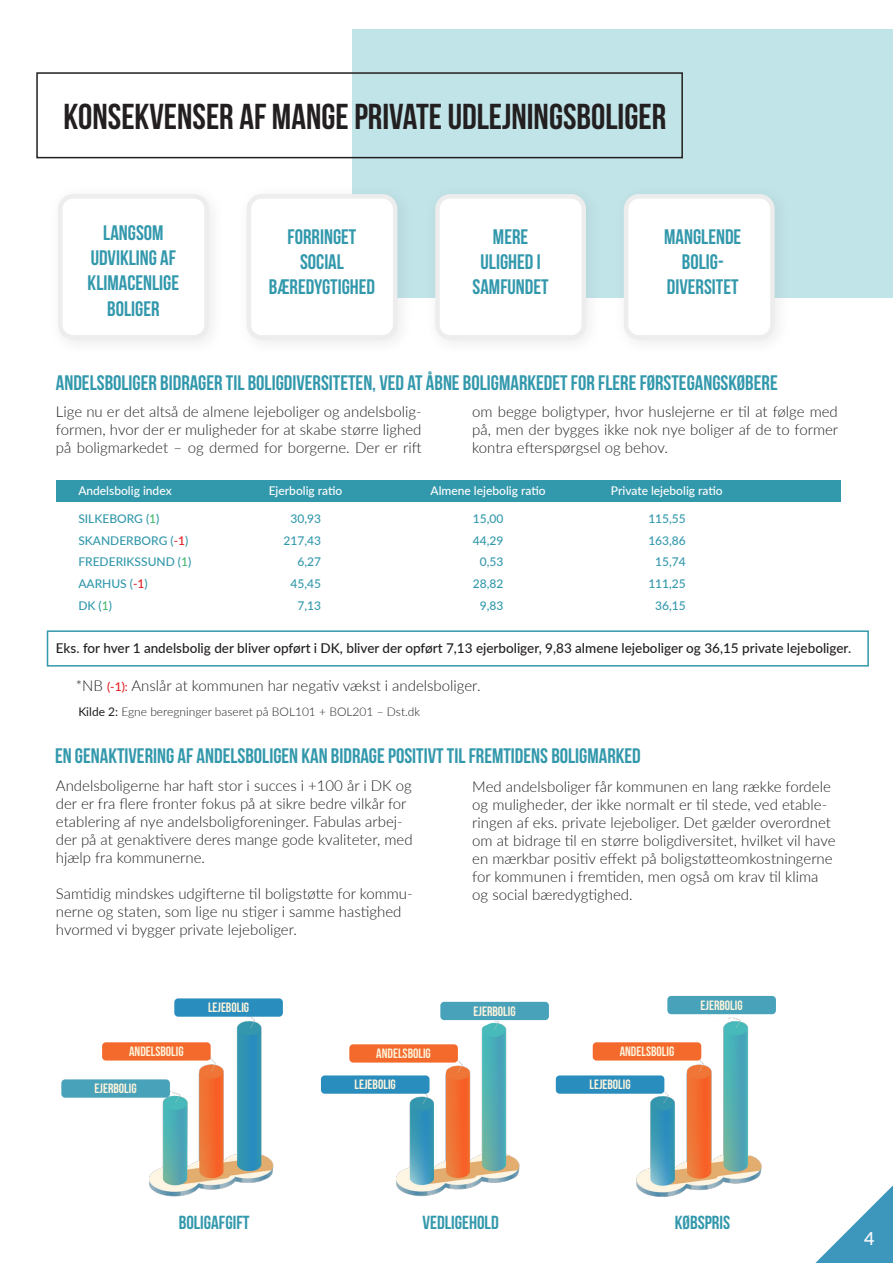
<style>
.page{position:relative;width:893px;height:1263px;background:#fff}
.page>*{position:absolute;margin:0;border:0;box-sizing:border-box;transform-origin:0 0}
.t1{font:36px "Bebas Neue";color:#231f20}
.t2{font:21px/25.2px "Bebas Neue";color:#3298ac;text-align:center}
.t3{font:18.9px "Bebas Neue";color:#3298ac}
.t4{font:500 18px "Lato";color:#fefcfd}
.t5{font:300 15px/18px "Lato";color:#231f20}
.t6{font:500 13.5px "Lato";color:#231f20}
.t7{font:13.5px "Bebas Neue";color:#fef4dc}
.t8{font:500 12px "Lato";color:#3298ac}
.t9{font:500 12px "Lato";color:#fff}
.t10{font:300 12px "Lato";color:#231f20}
.s1{color:#47b96e}
.s2{color:#e31e24}
.s3{font-weight:500;font-size:12px;color:#e31e24}
.s4{font-weight:400}
</style>
<div class="page">
<div style="left:47px;top:630px;width:822px;height:36px;border:2px solid #3298ac"></div>
<div style="left:353px;top:29px;width:540px;height:269px;background:#c1e4e8"></div>
<div style="left:36px;top:72px;width:647px;height:86px;border:2px solid #231f20"></div>
<div style="left:58px;top:194px;width:151px;height:146px;border:4px solid #ededed;border-radius:13px"></div>
<div style="left:235px;top:183px;width:180px;height:174px;background:#231f20;opacity:.09"></div>
<div style="left:249px;top:196px;width:146px;height:141px;background:#fff;border-radius:13px"></div>
<div style="left:247px;top:194px;width:150px;height:146px;border:4px solid #ededed;border-radius:13px"></div>
<div style="left:424px;top:183px;width:179px;height:174px;background:#231f20;opacity:.09"></div>
<div style="left:437px;top:196px;width:147px;height:141px;background:#fff;border-radius:13px"></div>
<div style="left:435px;top:194px;width:151px;height:146px;border:4px solid #ededed;border-radius:13px"></div>
<div style="left:612px;top:183px;width:180px;height:174px;background:#231f20;opacity:.09"></div>
<div style="left:626px;top:196px;width:146px;height:141px;background:#fff;border-radius:13px"></div>
<div style="left:624px;top:194px;width:151px;height:146px;border:4px solid #ededed;border-radius:13px"></div>
<div style="left:56px;top:480px;width:785px;height:22px;background:#3298ac"></div>
<img style="left:109px;top:1017px;width:165px;height:180px">
<img style="left:353px;top:1019px;width:176px;height:178px">
<img style="left:603px;top:1013px;width:164px;height:184px">
<div style="left:174px;top:998px;width:109px;height:19px;background:#298dbd;border-radius:4px"></div>
<div style="left:102px;top:1042px;width:109px;height:18px;background:#f46a2d;border-radius:4px"></div>
<div style="left:349px;top:1044px;width:109px;height:18px;background:#f46a2d;border-radius:4px"></div>
<div style="left:593px;top:1042px;width:108px;height:18px;background:#f46a2d;border-radius:4px"></div>
<div style="left:321px;top:1075px;width:108px;height:19px;background:#298dbd;border-radius:4px"></div>
<div style="left:556px;top:1075px;width:108px;height:19px;background:#298dbd;border-radius:4px"></div>
<div style="left:667px;top:996px;width:109px;height:18px;background:#47a2ba;border-radius:4px"></div>
<div style="left:440px;top:1002px;width:109px;height:18px;background:#47a2ba;border-radius:4px"></div>
<div style="left:61px;top:1079px;width:109px;height:19px;background:#47a2ba;border-radius:4px"></div>
<svg style="left:815px;top:1185px;width:78px;height:78px"></svg>
<p class="t1" style="left:64px;top:97px;width:604px">KONSEKVENSER AF MANGE PRIVATE UDLEJNINGSBOLIGER</p>
<p class="t2" style="left:88px;top:220px;width:93px">LANGSOM<br>UDVIKLING AF<br>KLIMACENLIGE<br>BOLIGER</p>
<p class="t2" style="left:288px;top:224px;width:70px">FORRINGET</p>
<p class="t2" style="left:300px;top:249px;width:45px">SOCIAL</p>
<p class="t2" style="left:269px;top:274px;width:108px">BÆREDYGTIGHED</p>
<p class="t2" style="left:493px;top:224px;width:37px">MERE</p>
<p class="t2" style="left:480px;top:249px;width:62px">ULIGHED I</p>
<p class="t2" style="left:473px;top:274px;width:78px">SAMFUNDET</p>
<p class="t2" style="left:664px;top:224px;width:79px">MANGLENDE</p>
<p class="t2" style="left:682px;top:249px;width:43px">BOLIG-</p>
<p class="t2" style="left:667px;top:274px;width:73px">DIVERSITET</p>
<p class="t2" style="left:56px;top:370px;width:723px">ANDELSBOLIGER BIDRAGER TIL BOLIGDIVERSITETEN, VED AT ÅBNE BOLIGMARKEDET FOR FLERE FØRSTEGANGSKØBERE</p>
<p class="t5" style="left:56px;top:402px;width:367px;text-align:justify">Lige nu er det altså de almene lejeboliger og andelsbolig&shy;formen, hvor der er muligheder for at skabe større lighed på boligmarkedet – og dermed for borgerne. Der er rift</p>
<p class="t5" style="left:472px;top:402px;width:367px;text-align:justify">om begge boligtyper, hvor huslejerne er til at følge med på, men der bygges ikke nok nye boliger af de to former kontra efterspørgsel og behov.</p>
<p class="t9" style="left:78px;top:481px;width:95px">Andelsbolig index</p>
<p class="t8" style="left:78px;top:510px;width:83px">SILKEBORG (<span class="s1">1</span>)</p>
<p class="t8" style="left:78px;top:532px;width:112px">SKANDERBORG (<span class="s2">-1</span>)</p>
<p class="t8" style="left:78px;top:553px;width:114px">FREDERIKSSUND (<span class="s1">1</span>)</p>
<p class="t8" style="left:78px;top:575px;width:71px">AARHUS (<span class="s2">-1</span>)</p>
<p class="t8" style="left:78px;top:596px;width:35px">DK (<span class="s1">1</span>)</p>
<p class="t9" style="left:269px;top:481px;width:75px">Ejerbolig ratio</p>
<p class="t9" style="left:431px;top:481px;width:117px">Almene lejebolig ratio</p>
<p class="t9" style="left:611px;top:481px;width:113px">Private lejebolig ratio</p>
<p class="t8" style="left:290px;top:510px;width:32px">30,93</p>
<p class="t8" style="left:283px;top:532px;width:39px">217,43</p>
<p class="t8" style="left:297px;top:553px;width:25px">6,27</p>
<p class="t8" style="left:290px;top:575px;width:32px">45,45</p>
<p class="t8" style="left:297px;top:596px;width:25px">7,13</p>
<p class="t8" style="left:473px;top:510px;width:32px">15,00</p>
<p class="t8" style="left:473px;top:532px;width:32px">44,29</p>
<p class="t8" style="left:480px;top:553px;width:25px">0,53</p>
<p class="t8" style="left:473px;top:575px;width:32px">28,82</p>
<p class="t8" style="left:480px;top:596px;width:25px">9,83</p>
<p class="t8" style="left:648px;top:510px;width:39px">115,55</p>
<p class="t8" style="left:648px;top:532px;width:39px">163,86</p>
<p class="t8" style="left:655px;top:553px;width:32px">15,74</p>
<p class="t8" style="left:648px;top:575px;width:39px">111,25</p>
<p class="t8" style="left:655px;top:596px;width:32px">36,15</p>
<p class="t6" style="left:56px;top:638px;width:797px">Eks. for hver 1 andelsbolig der bliver opført i DK, bliver der opført 7,13 ejerboliger, 9,83 almene lejeboliger og 36,15 private lejeboliger.</p>
<p class="t5" style="left:76px;top:676px;width:406px">*NB <span class="s3">(-1):</span> Anslår at kommunen har negativ vækst i andelsboliger.</p>
<p class="t10" style="left:78px;top:704px;width:343px"><span class="s4">Kilde 2:</span> Egne beregninger baseret på BOL101 + BOL201 – Dst.dk</p>
<p class="t2" style="left:55px;top:743px;width:587px">EN GENAKTIVERING AF ANDELSBOLIGEN KAN BIDRAGE POSITIVT TIL FREMTIDENS BOLIGMARKED</p>
<p class="t5" style="left:56px;top:776px;width:358px">Andelsboligerne har haft stor i succes i +100 år i DK og der er fra flere fronter fokus på at sikre bedre vilkår for etablering af nye andelsboligforeninger. Fabulas arbej&shy;der på at genaktivere deres mange gode kvaliteter, med hjælp fra kommunerne.</p>
<p class="t5" style="left:56px;top:884px;width:358px">Samtidig mindskes udgifterne til boligstøtte for kommu&shy;nerne og staten, som lige nu stiger i samme hastighed hvormed vi bygger private lejeboliger.</p>
<p class="t7" style="left:208px;top:1000px;width:43px">LEJEBOLIG</p>
<p class="t5" style="left:472px;top:777px;width:365px">Med andelsboliger får kommunen en lang række fordele og muligheder, der ikke normalt er til stede, ved etable&shy;ringen af eks. private lejeboliger. Det gælder overordnet om at bidrage til en større boligdiversitet, hvilket vil have en mærkbar positiv effekt på boligstøtteomkostningerne for kommunen i fremtiden, men også om krav til klima og social bæredygtighed.</p>
<p class="t7" style="left:474px;top:1003px;width:44px">EJERBOLIG</p>
<p class="t7" style="left:701px;top:998px;width:44px">EJERBOLIG</p>
<p class="t7" style="left:129px;top:1044px;width:56px">ANDELSBOLIG</p>
<p class="t7" style="left:376px;top:1046px;width:56px">ANDELSBOLIG</p>
<p class="t7" style="left:620px;top:1044px;width:56px">ANDELSBOLIG</p>
<p class="t7" style="left:355px;top:1077px;width:43px">LEJEBOLIG</p>
<p class="t7" style="left:589px;top:1077px;width:43px">LEJEBOLIG</p>
<p class="t7" style="left:95px;top:1081px;width:44px">EJERBOLIG</p>
<p class="t3" style="left:179px;top:1212px;width:72px">BOLIGAFGIFT</p>
<p class="t3" style="left:422px;top:1212px;width:78px">VEDLIGEHOLD</p>
<p class="t3" style="left:675px;top:1212px;width:57px">KØBSPRIS</p>
<p class="t4" style="left:864px;top:1226px;width:12px">4</p>
</div>
